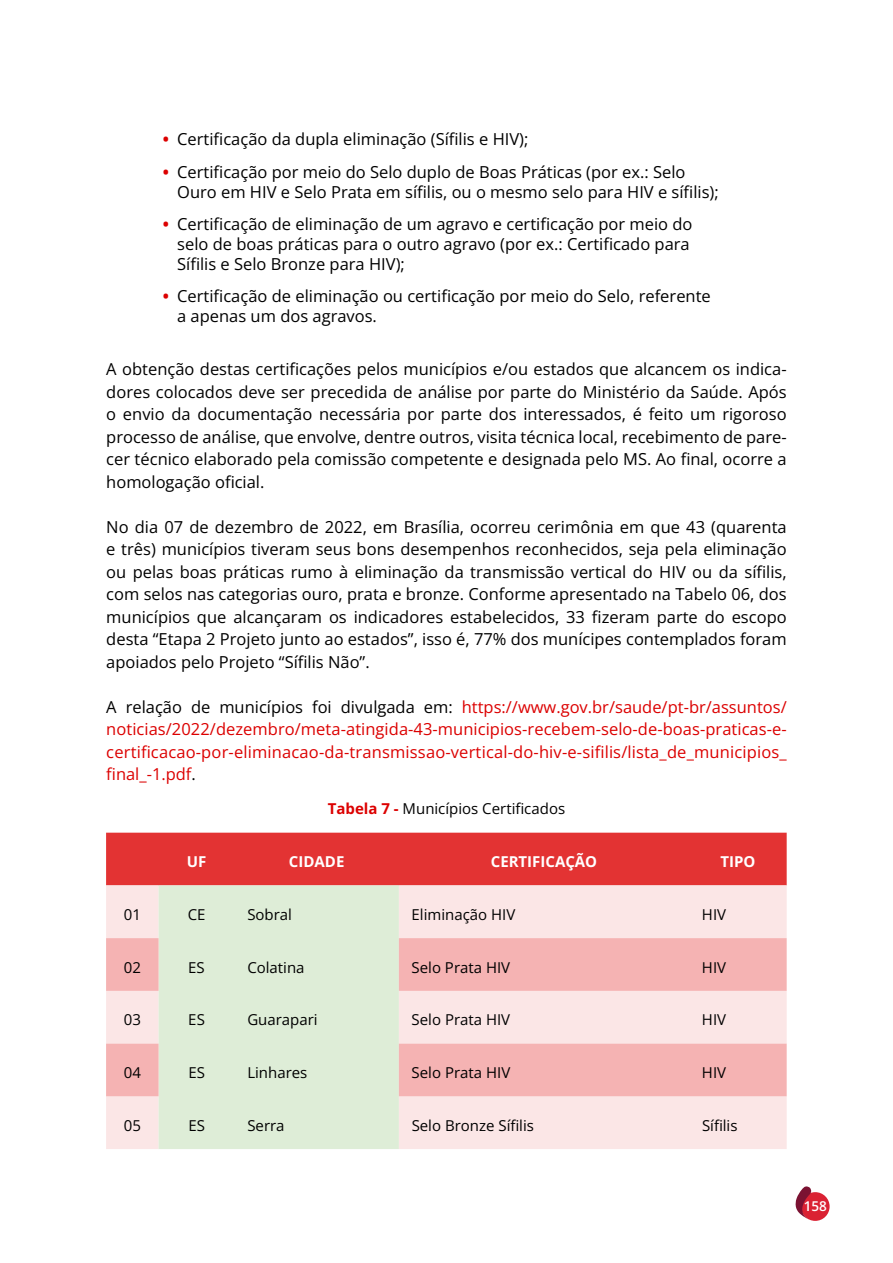
<style>
.page{position:relative;width:893px;height:1263px;background:#fff}
.page>*{position:absolute;margin:0;border:0;box-sizing:border-box;transform-origin:0 0}
.t1{font:16.5px/22.5px "Open Sans";color:#000}
.t2{font:16.5px/22.5px "Open Sans";letter-spacing:.01em;color:#dc0000;text-align:justify}
.t3{font:15px "Open Sans";color:#000}
.t4{font:700 15px "Open Sans";color:#fff}
.t5{font:600 13.5px "Open Sans";color:#fff}
.s1{font-weight:700;color:#dc0000}
.s2{color:#000}
</style>
<div class="page">
<div style="left:801px;top:1192px;width:29px;height:29px;background:#da2233;border-radius:50%"></div>
<svg style="left:795px;top:1186px;width:16px;height:33px"></svg>
<div style="left:106px;top:833px;width:681px;height:52px;background:#e33333"></div>
<div style="left:106px;top:885px;width:681px;height:264px;background:#fbe6e6"></div>
<div style="left:159px;top:885px;width:240px;height:264px;background:#deedd7"></div>
<svg style="left:106px;top:938px;width:681px;height:158px;background:#eed2ca"></svg>
<p class="t1" style="left:163px;top:128px;width:367px"><span class="s1">•</span> Certificação da dupla eliminação (Sífilis e HIV);</p>
<p class="t1" style="left:177px;top:161px;width:543px;line-height:19.8px;text-indent:-14px"><span class="s1">•</span> Certificação por meio do Selo duplo de Boas Práticas (por ex.: Selo<br>Ouro em HIV e Selo Prata em sífilis, ou o mesmo selo para HIV e sífilis);</p>
<p class="t1" style="left:177px;top:214px;width:517px;line-height:19.8px;text-indent:-14px"><span class="s1">•</span> Certificação de eliminação de um agravo e certificação por meio do selo de boas práticas para o outro agravo (por ex.: Certificado para<br>Sífilis e Selo Bronze para HIV);</p>
<p class="t1" style="left:177px;top:286px;width:535px;line-height:19.8px;text-indent:-14px"><span class="s1">•</span> Certificação de eliminação ou certificação por meio do Selo, referente a apenas um dos agravos.</p>
<p class="t1" style="left:106px;top:357px;width:682px;text-align:justify">A obtenção destas certificações pelos municípios e/ou estados que alcancem os indica&shy;dores colocados deve ser precedida de análise por parte do Ministério da Saúde. Após o envio da documentação necessária por parte dos interessados, é feito um rigoroso processo de análise, que envolve, dentre outros, visita técnica local, recebimento de pare&shy;cer técnico elaborado pela comissão competente e designada pelo MS. Ao final, ocorre a homologação oficial.</p>
<p class="t1" style="left:106px;top:515px;width:682px;text-align:justify">No dia 07 de dezembro de 2022, em Brasília, ocorreu cerimônia em que 43 (quarenta e três) municípios tiveram seus bons desempenhos reconhecidos, seja pela eliminação ou pelas boas práticas rumo à eliminação da transmissão vertical do HIV ou da sífilis, com selos nas categorias ouro, prata e bronze. Conforme apresentado na Tabelo 06, dos municípios que alcançaram os indicadores estabelecidos, 33 fizeram parte do escopo desta “Etapa 2 Projeto junto ao estados”, isso é, 77% dos munícipes contemplados foram apoiados pelo Projeto “Sífilis Não”.</p>
<p class="t2" style="left:106px;top:695px;width:682px"><span class="s2">A relação de municípios foi divulgada em:</span> https://www.gov.br/saude/pt-br/assuntos/ noticias/2022/dezembro/meta-atingida-43-municipios-recebem-selo-de-boas-praticas-e&shy;certificacao-por-eliminacao-da-transmissao-vertical-do-hiv-e-sifilis/lista_de_municipios_ final_-1.pdf<span class="s2">.</span></p>
<p class="t3" style="left:328px;top:798px;width:239px"><span class="s1">Tabela 7 -</span> Municípios Certificados</p>
<p class="t4" style="left:187px;top:851px;width:21px">UF</p>
<p class="t4" style="left:289px;top:851px;width:57px">CIDADE</p>
<p class="t4" style="left:491px;top:851px;width:108px">CERTIFICAÇÃO</p>
<p class="t4" style="left:720px;top:851px;width:37px">TIPO</p>
<p class="t3" style="left:124px;top:904px;width:19px">01</p>
<p class="t3" style="left:188px;top:904px;width:19px">CE</p>
<p class="t3" style="left:247px;top:904px;width:46px">Sobral</p>
<p class="t3" style="left:412px;top:904px;width:105px">Eliminação HIV</p>
<p class="t3" style="left:702px;top:904px;width:26px">HIV</p>
<p class="t3" style="left:124px;top:957px;width:19px">02</p>
<p class="t3" style="left:188px;top:957px;width:18px">ES</p>
<p class="t3" style="left:247px;top:957px;width:59px">Colatina</p>
<p class="t3" style="left:412px;top:957px;width:100px">Selo Prata HIV</p>
<p class="t3" style="left:702px;top:957px;width:26px">HIV</p>
<p class="t3" style="left:124px;top:1009px;width:19px">03</p>
<p class="t3" style="left:188px;top:1009px;width:18px">ES</p>
<p class="t3" style="left:247px;top:1009px;width:72px">Guarapari</p>
<p class="t3" style="left:412px;top:1009px;width:100px">Selo Prata HIV</p>
<p class="t3" style="left:702px;top:1009px;width:26px">HIV</p>
<p class="t3" style="left:124px;top:1062px;width:19px">04</p>
<p class="t3" style="left:188px;top:1062px;width:18px">ES</p>
<p class="t3" style="left:247px;top:1062px;width:62px">Linhares</p>
<p class="t3" style="left:412px;top:1062px;width:100px">Selo Prata HIV</p>
<p class="t3" style="left:702px;top:1062px;width:26px">HIV</p>
<p class="t3" style="left:124px;top:1115px;width:19px">05</p>
<p class="t3" style="left:188px;top:1115px;width:18px">ES</p>
<p class="t3" style="left:247px;top:1115px;width:39px">Serra</p>
<p class="t3" style="left:412px;top:1115px;width:124px">Selo Bronze Sífilis</p>
<p class="t3" style="left:702px;top:1115px;width:37px">Sífilis</p>
<p class="t5" style="left:804px;top:1197px;width:25px">158</p>
</div>
